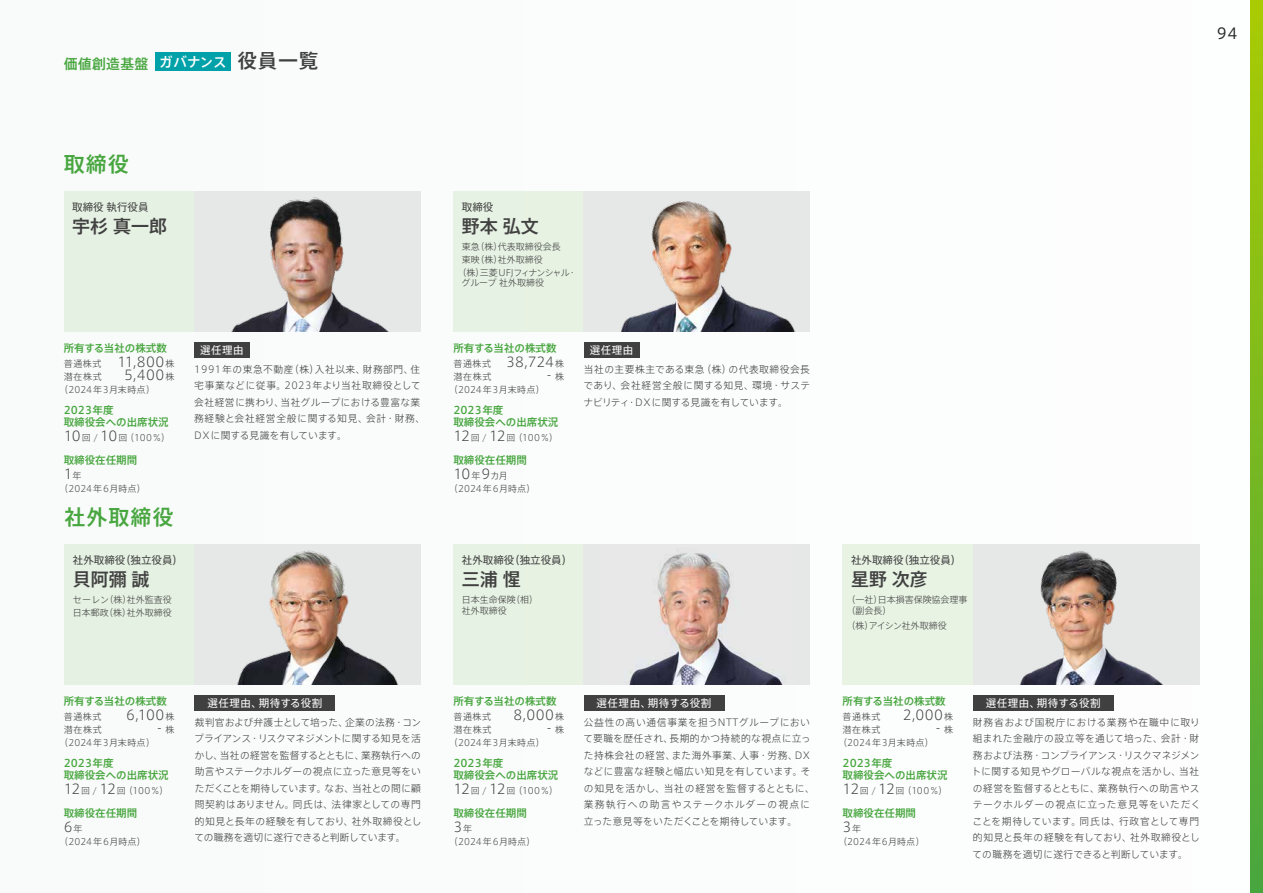
<style>
.page{position:relative;width:1263px;height:893px;background:#f9fbfb}
.page>*{position:absolute;margin:0;border:0;box-sizing:border-box;transform-origin:0 0}
.t1{font:500 21px "Axis Std";letter-spacing:.05em;color:#48a63f}
.t2{font:500 18px "Axis Std";color:#414141}
.t3{font:15px "Axis Std";color:#292929}
.t4{font:500 13.8px "Axis Std";letter-spacing:.025em;color:#48a63f}
.t5{font:300 13.5px "Axis Std";letter-spacing:.035em;color:#414141}
.t6{font:500 10.5px/12px "Axis Std";color:#48a63f}
.t7{font:10.5px "Axis Std";color:#414141}
.t8{font:10.5px "Axis Std";letter-spacing:.05em;color:#fff}
.t9{font:300 9.75px/16.5px "Axis Std";letter-spacing:.05em;color:#414141}
.t10{font:300 9px/10.5px "Axis Std";color:#414141}
.t11{font:300 9px "Axis Std";letter-spacing:-.08em;color:#414141}
.s1{font-size:19.5px;color:#414141}
.s2{font-size:9px}
.s3{font-size:13.5px}
</style>
<div class="page">
<div style="left:64px;top:191px;width:356px;height:141px;background:#ebf5e6"></div>
<div style="left:194px;top:191px;width:226px;height:141px;background:#e6e8e8"></div>
<img style="left:231px;top:197px;width:158px;height:135px">
<div style="left:194px;top:342px;width:55px;height:16px;background:#404040"></div>
<div style="left:453px;top:191px;width:357px;height:141px;background:#ebf5e6"></div>
<img style="left:584px;top:191px;width:224px;height:141px">
<div style="left:584px;top:342px;width:55px;height:16px;background:#404040"></div>
<div style="left:64px;top:544px;width:357px;height:141px;background:#ebf5e6"></div>
<img style="left:196px;top:544px;width:224px;height:141px">
<div style="left:195px;top:695px;width:140px;height:16px;background:#404040"></div>
<div style="left:453px;top:544px;width:357px;height:141px;background:#ebf5e6"></div>
<div style="left:584px;top:544px;width:226px;height:141px;background:#e6e8e8"></div>
<img style="left:629px;top:553px;width:154px;height:132px">
<div style="left:584px;top:695px;width:140px;height:16px;background:#404040"></div>
<div style="left:973px;top:695px;width:140px;height:16px;background:#404040"></div>
<div style="left:842px;top:544px;width:357px;height:141px;background:#ebf5e6"></div>
<div style="left:973px;top:544px;width:226px;height:141px;background:#e6e8e8"></div>
<img style="left:1020px;top:551px;width:143px;height:134px">
<div style="left:155px;top:52px;width:76px;height:19px;background:#00a1a8"></div>
<svg style="left:1250px;top:0;width:13px;height:893px;background:#78b820"></svg>
<h3 class="t4" style="left:64px;top:53px;width:256px">価値創造基盤 <sup>ガバナンス</sup> <span class="s1">役員一覧</span></h3>
<h3 class="t3" style="left:1217px;top:22px;width:22px">94</h3>
<h1 class="t1" style="left:64px;top:148px;width:67px">取締役</h1>
<p class="t7" style="left:72px;top:199px;width:78px">取締役 執行役員</p>
<h2 class="t2" style="left:72px;top:212px;width:96px">宇杉 真一郎</h2>
<p class="t6" style="left:64px;top:341px;width:105px">所有する当社の株式数</p>
<h3 class="t5" style="left:64px;top:352px;width:112px"><span class="s2">普通株式</span> 11,800<span class="s2">株</span></h3>
<p class="t10" style="left:64px;top:371px;width:39px">潜在株式</p>
<h3 class="t5" style="left:124px;top:365px;width:52px">5,400<span class="s2">株</span></h3>
<p class="t10" style="left:59px;top:383px;width:97px">（2024年3月末時点）</p>
<p class="t6" style="left:64px;top:403px;width:106px">2023年度<br>取締役会への出席状況</p>
<p class="t10" style="left:64px;top:432px;width:108px"><span class="s3">10</span>回 / <span class="s3">10</span>回 （100％）</p>
<p class="t6" style="left:64px;top:453px;width:75px">取締役在任期間</p>
<h3 class="t5" style="left:64px;top:464px;width:19px">1<span class="s2">年</span></h3>
<p class="t10" style="left:59px;top:483px;width:88px">（2024年6月時点）</p>
<h1 class="t1" style="left:64px;top:501px;width:111px">社外取締役</h1>
<p class="t7" style="left:73px;top:552px;width:112px">社外取締役（独立役員）</p>
<h2 class="t2" style="left:73px;top:565px;width:78px">貝阿彌 誠</h2>
<p class="t10" style="left:73px;top:593px;width:101px;line-height:12.6px">セーレン（株）社外監査役日本郵政（株）社外取締役</p>
<p class="t8" style="left:200px;top:342px;width:45px">選任理由</p>
<p class="t9" style="left:194px;top:360px;width:233px">1991年の東急不動産（株）入社以来、財務部門、住宅事業などに従事。2023年より当社取締役として会社経営に携わり、当社グループにおける豊富な業務経験と会社経営全般に関する知見、会計・財務、<br>DXに関する見識を有しています。</p>
<p class="t6" style="left:64px;top:694px;width:105px">所有する当社の株式数</p>
<p class="t10" style="left:64px;top:711px;width:39px">普通株式</p>
<h3 class="t5" style="left:126px;top:705px;width:50px">6,100<span class="s2">株</span></h3>
<p class="t10" style="left:64px;top:724px;width:39px">潜在株式</p>
<h3 class="t5" style="left:157px;top:718px;width:19px">- <span class="s2">株</span></h3>
<p class="t10" style="left:59px;top:737px;width:97px">（2024年3月末時点）</p>
<p class="t6" style="left:64px;top:756px;width:106px">2023年度<br>取締役会への出席状況</p>
<p class="t10" style="left:64px;top:785px;width:106px"><span class="s3">12</span>回 / <span class="s3">12</span>回 （100％）</p>
<p class="t6" style="left:64px;top:806px;width:75px">取締役在任期間</p>
<h3 class="t5" style="left:64px;top:817px;width:20px">6<span class="s2">年</span></h3>
<p class="t10" style="left:59px;top:836px;width:88px">（2024年6月時点）</p>
<p class="t8" style="left:207px;top:695px;width:116px">選任理由、期待する役割</p>
<p class="t9" style="left:194px;top:713px;width:229px;text-align:justify">裁判官および弁護士として培った、企業の法務・コンプライアンス・リスクマネジメントに関する知見を活かし、当社の経営を監督するとともに、業務執行への助言やステークホルダーの視点に立った意見等をいただくことを期待しています。なお、当社との間に顧問契約はありません。同氏は、法律家としての専門的知見と長年の経験を有しており、社外取締役としての職務を適切に遂行できると判断しています。</p>
<p class="t7" style="left:462px;top:199px;width:33px">取締役</p>
<h2 class="t2" style="left:462px;top:212px;width:78px">野本 弘文</h2>
<p class="t10" style="left:462px;top:241px;width:100px">東急（株）代表取締役会長</p>
<p class="t10" style="left:462px;top:254px;width:82px">東映（株）社外取締役</p>
<p class="t11" style="left:457px;top:266px;width:121px">（株）三菱UFJフィナンシャル・</p>
<p class="t10" style="left:461px;top:277px;width:84px">グループ 社外取締役</p>
<p class="t6" style="left:453px;top:341px;width:105px">所有する当社の株式数</p>
<h3 class="t5" style="left:453px;top:352px;width:112px"><span class="s2">普通株式</span> 38,724<span class="s2">株</span></h3>
<p class="t10" style="left:453px;top:371px;width:39px">潜在株式</p>
<h3 class="t5" style="left:547px;top:365px;width:19px">- <span class="s2">株</span></h3>
<p class="t10" style="left:449px;top:383px;width:97px">（2024年3月末時点）</p>
<p class="t6" style="left:453px;top:403px;width:106px">2023年度<br>取締役会への出席状況</p>
<p class="t10" style="left:453px;top:432px;width:106px"><span class="s3">12</span>回 / <span class="s3">12</span>回 （100％）</p>
<p class="t6" style="left:453px;top:453px;width:75px">取締役在任期間</p>
<h3 class="t5" style="left:453px;top:464px;width:56px">10<span class="s2">年</span>9<span class="s2">カ月</span></h3>
<p class="t10" style="left:449px;top:483px;width:88px">（2024年6月時点）</p>
<p class="t8" style="left:590px;top:342px;width:45px">選任理由</p>
<p class="t9" style="left:583px;top:360px;width:228px;text-align:justify">当社の主要株主である東急（株）の代表取締役会長であり、会社経営全般に関する知見、環境・サステナビリティ・DXに関する見識を有しています。</p>
<p class="t7" style="left:462px;top:552px;width:112px">社外取締役（独立役員）</p>
<h2 class="t2" style="left:462px;top:565px;width:60px">三浦 惺</h2>
<p class="t10" style="left:462px;top:594px;width:78px">日本生命保険（相）社外取締役</p>
<p class="t6" style="left:453px;top:694px;width:105px">所有する当社の株式数</p>
<p class="t10" style="left:453px;top:711px;width:39px">普通株式</p>
<h3 class="t5" style="left:513px;top:705px;width:52px">8,000<span class="s2">株</span></h3>
<p class="t10" style="left:453px;top:724px;width:39px">潜在株式</p>
<h3 class="t5" style="left:547px;top:718px;width:19px">- <span class="s2">株</span></h3>
<p class="t10" style="left:449px;top:737px;width:97px">（2024年3月末時点）</p>
<p class="t6" style="left:453px;top:756px;width:106px">2023年度<br>取締役会への出席状況</p>
<p class="t10" style="left:453px;top:785px;width:106px"><span class="s3">12</span>回 / <span class="s3">12</span>回 （100％）</p>
<p class="t6" style="left:453px;top:806px;width:75px">取締役在任期間</p>
<h3 class="t5" style="left:453px;top:817px;width:20px">3<span class="s2">年</span></h3>
<p class="t10" style="left:449px;top:836px;width:88px">（2024年6月時点）</p>
<p class="t8" style="left:597px;top:695px;width:116px">選任理由、期待する役割</p>
<p class="t9" style="left:583px;top:713px;width:233px">公益性の高い通信事業を担うNTTグループにおいて要職を歴任され、長期的かつ持続的な視点に立った持株会社の経営、また海外事業、人事・労務、DXなどに豊富な経験と幅広い知見を有しています。その知見を活かし、当社の経営を監督するとともに、業務執行への助言やステークホルダーの視点に立った意見等をいただくことを期待しています。</p>
<p class="t7" style="left:851px;top:552px;width:112px">社外取締役（独立役員）</p>
<h2 class="t2" style="left:851px;top:565px;width:78px">星野 次彦</h2>
<p class="t10" style="left:846px;top:594px;width:122px">（一社）日本損害保険協会理事（副会長）</p>
<p class="t10" style="left:846px;top:619px;width:102px">（株）アイシン社外取締役</p>
<p class="t6" style="left:842px;top:694px;width:105px">所有する当社の株式数</p>
<p class="t10" style="left:842px;top:711px;width:39px">普通株式</p>
<h3 class="t5" style="left:903px;top:705px;width:52px">2,000<span class="s2">株</span></h3>
<p class="t10" style="left:842px;top:724px;width:39px">潜在株式</p>
<h3 class="t5" style="left:936px;top:718px;width:19px">- <span class="s2">株</span></h3>
<p class="t10" style="left:838px;top:737px;width:97px">（2024年3月末時点）</p>
<p class="t6" style="left:842px;top:756px;width:106px">2023年度<br>取締役会への出席状況</p>
<p class="t10" style="left:842px;top:785px;width:106px"><span class="s3">12</span>回 / <span class="s3">12</span>回 （100％）</p>
<p class="t6" style="left:842px;top:806px;width:75px">取締役在任期間</p>
<h3 class="t5" style="left:842px;top:817px;width:20px">3<span class="s2">年</span></h3>
<p class="t10" style="left:838px;top:836px;width:88px">（2024年6月時点）</p>
<p class="t8" style="left:986px;top:695px;width:116px">選任理由、期待する役割</p>
<p class="t9" style="left:971px;top:713px;width:230px">財務省および国税庁における業務や在職中に取り組まれた金融庁の設立等を通じて培った、会計・財務および法務・コンプライアンス・リスクマネジメントに関する知見やグローバルな視点を活かし、当社の経営を監督するとともに、業務執行への助言やステークホルダーの視点に立った意見等をいただくことを期待しています。同氏は、行政官として専門的知見と長年の経験を有しており、社外取締役としての職務を適切に遂行できると判断しています。</p>
</div>
